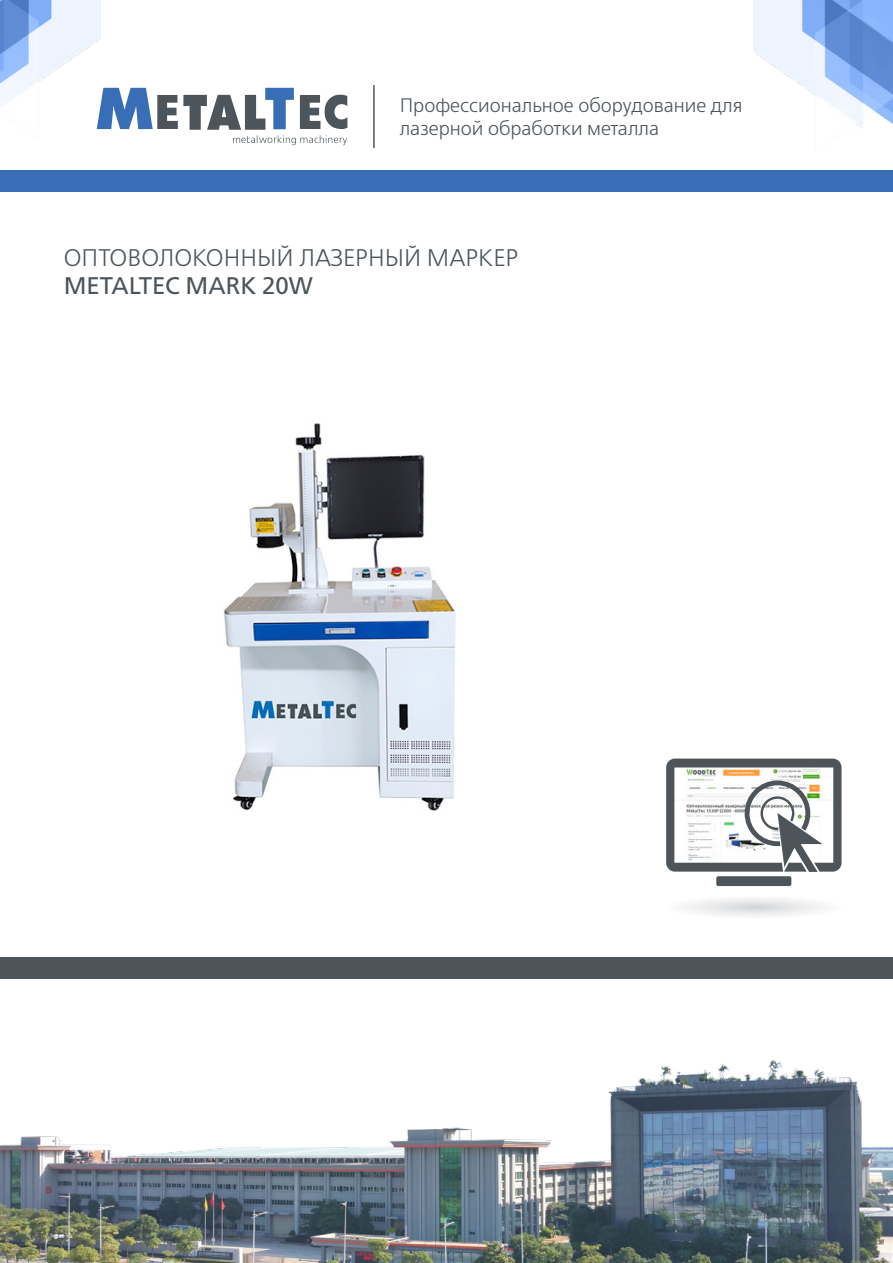
<style>
.page{position:relative;width:893px;height:1263px;background:#fff}
.page>*{position:absolute;margin:0;border:0;box-sizing:border-box;transform-origin:0 0}
.t1{font:24px "Free Set Light C";color:#4d555b}
.t2{font:24px "Free Set C";color:#4d555b}
.t3{font:19.5px/23.4px "Free Set Light C";color:#4d555b}
</style>
<div class="page">
<div style="left:0;top:170px;width:893px;height:21px;background:#386eb6"></div>
<div style="left:0;top:958px;width:893px;height:21px;background:#4d555b"></div>
<hr style="left:373px;top:85px;width:2px;height:63px;background:#4d555b">
<img style="left:0;top:1060px;width:893px;height:203px">
<svg style="left:688px;top:899px;width:133px;height:17px"></svg>
<div style="left:716px;top:876px;width:75px;height:10px;background:#4d555b;border-radius:2px"></div>
<svg style="left:666px;top:758px;width:175px;height:114px"></svg>
<svg style="left:100px;top:88px;width:247px;height:57px"></svg>
<img style="left:754px;top:0;width:139px;height:128px">
<img style="left:0;top:0;width:100px;height:130px">
<img style="left:224px;top:423px;width:232px;height:388px">
<p class="t3" style="left:400px;top:94px;width:344px">Профессиональное оборудование для лазерной обработки металла</p>
<p class="t1" style="left:64px;top:245px;width:456px">ОПТОВОЛОКОННЫЙ ЛАЗЕРНЫЙ МАРКЕР</p>
<p class="t2" style="left:64px;top:273px;width:250px">METALTEC MARK 20W</p>
</div>
